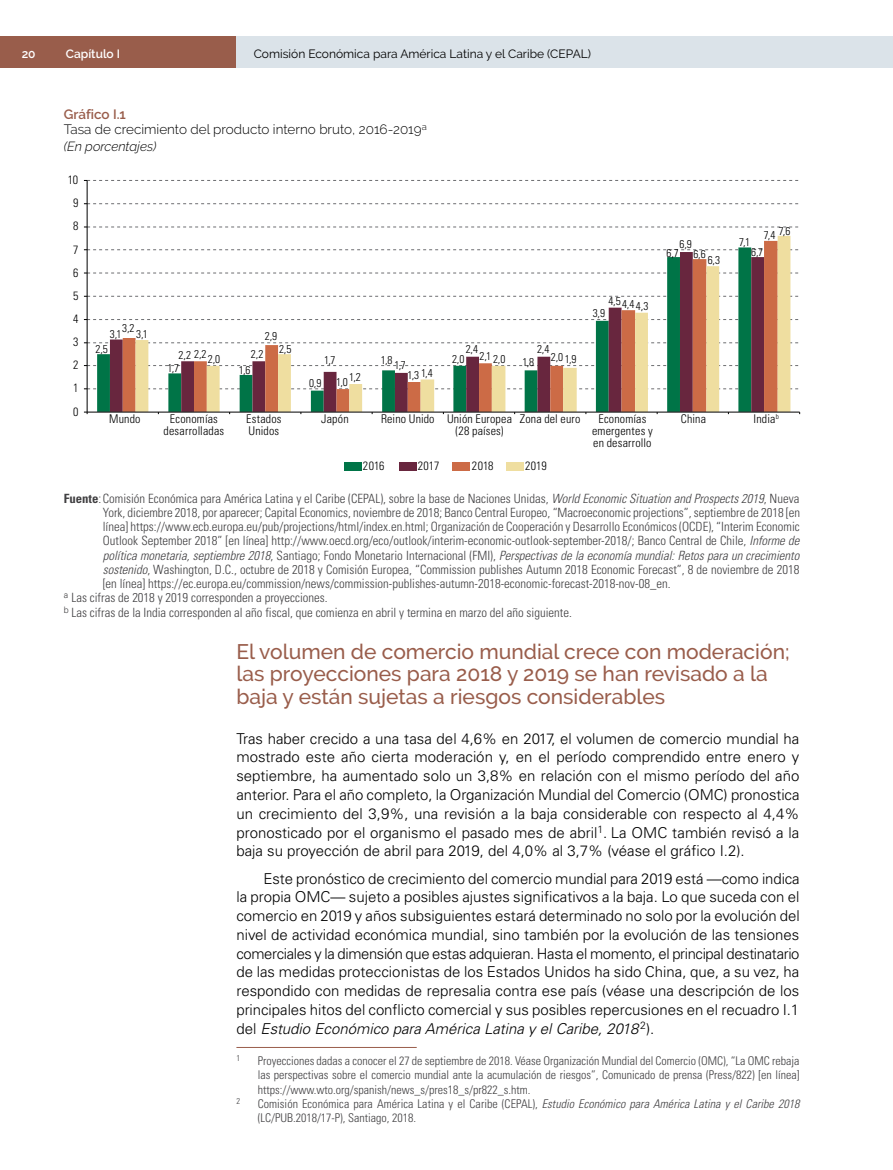
<style>
.page{position:relative;width:893px;height:1170px;background:#fff}
.page>*{position:absolute;margin:0;border:0;box-sizing:border-box;transform-origin:0 0}
.t1{font:500 21px/22.5px "Raleway";color:#995d4b}
.t2{font:300 15px/18.8px "Univers LT Std";letter-spacing:-.005em;color:#000;text-align:justify}
.t3{font:300 13.5px/15px "Raleway";color:#000}
.t4{font:italic 300 13.2px "Raleway";color:#000}
.t5{font:300 condensed 12.75px "Univers LT Std";color:#414042}
.t6{font:italic 300 condensed 12.75px "Univers LT Std";color:#414042}
.t7{font:300 condensed 12px/14.4px "Univers LT Std";color:#414042;text-align:justify}
.t8{font:300 condensed 12px/12px "Univers LT Std";letter-spacing:.015em;color:#000;text-align:center}
.t9{font:12px "Raleway";color:#000}
.t10{font:600 12px "Raleway";color:#fff}
.t11{font:300 condensed 11.25px "Univers LT Std";color:#000}
.t12{font:300 condensed 8.4px "Univers LT Std";color:#414042}
.s1{font-weight:600;color:#995d4b}
.s2{font-weight:700}
.s3{font-style:italic}
.s4{font-style:normal}
</style>
<div class="page">
<div style="left:0;top:36px;width:237px;height:32px;background:#995d4b"></div>
<div style="left:236px;top:36px;width:657px;height:32px;background:#dbe3e9"></div>
<hr style="left:236px;top:1046px;width:181px;height:1px;background:#995d4b">
<svg style="left:136px;top:236px;width:654px;height:175px"></svg>
<hr style="left:87px;top:180px;width:1px;height:232px;background:#000">
<svg style="left:84px;top:180px;width:715px;height:1px"></svg>
<svg style="left:84px;top:203px;width:715px;height:1px"></svg>
<svg style="left:84px;top:226px;width:715px;height:2px"></svg>
<svg style="left:84px;top:249px;width:715px;height:1px"></svg>
<svg style="left:84px;top:272px;width:715px;height:2px"></svg>
<svg style="left:84px;top:296px;width:715px;height:1px"></svg>
<svg style="left:84px;top:319px;width:715px;height:1px"></svg>
<svg style="left:84px;top:342px;width:715px;height:1px"></svg>
<svg style="left:84px;top:365px;width:715px;height:1px"></svg>
<svg style="left:84px;top:388px;width:715px;height:1px"></svg>
<hr style="left:87px;top:411px;width:713px;height:1px;background:#000">
<div style="left:345px;top:462px;width:17px;height:8px;background:#007447"></div>
<div style="left:399px;top:462px;width:17px;height:8px;background:#68263e"></div>
<div style="left:453px;top:462px;width:17px;height:8px;background:#cc6b46"></div>
<div style="left:507px;top:462px;width:17px;height:8px;background:#efdea0"></div>
<p class="t10" style="left:22px;top:47px;width:15px">20</p>
<p class="t10" style="left:66px;top:47px;width:56px">Capítulo I</p>
<p class="t9" style="left:254px;top:47px;width:339px">Comisión Económica para América Latina y el Caribe (CEPAL)</p>
<p class="t3" style="left:64px;top:107px;width:364px"><span class="s1">Gráfico I.1<br></span>Tasa de crecimiento del producto interno bruto, 2016-2019<sup>a</sup></p>
<p class="t4" style="left:64px;top:138px;width:94px">(En porcentajes)</p>
<p class="t8" style="left:68px;top:174px;width:12px">10</p>
<p class="t8" style="left:73px;top:197px;width:7px">9</p>
<p class="t8" style="left:73px;top:220px;width:7px">8</p>
<p class="t8" style="left:73px;top:243px;width:7px">7</p>
<p class="t11" style="left:680px;top:237px;width:14px">6,9</p>
<p class="t11" style="left:667px;top:246px;width:14px">6,7</p>
<p class="t11" style="left:693px;top:248px;width:14px">6,6</p>
<p class="t11" style="left:708px;top:253px;width:14px">6,3</p>
<p class="t11" style="left:779px;top:224px;width:13px">7,6</p>
<p class="t11" style="left:764px;top:228px;width:13px">7,4</p>
<p class="t11" style="left:739px;top:235px;width:12px">7,1</p>
<p class="t11" style="left:751px;top:245px;width:14px">6,7</p>
<p class="t8" style="left:73px;top:266px;width:7px">6</p>
<p class="t8" style="left:73px;top:289px;width:7px">5</p>
<p class="t8" style="left:73px;top:313px;width:7px">4</p>
<p class="t8" style="left:73px;top:336px;width:7px">3</p>
<p class="t8" style="left:73px;top:359px;width:7px">2</p>
<p class="t8" style="left:73px;top:382px;width:7px">1</p>
<p class="t11" style="left:122px;top:321px;width:14px">3,2</p>
<p class="t11" style="left:110px;top:327px;width:13px">3,1</p>
<p class="t11" style="left:136px;top:327px;width:13px">3,1</p>
<p class="t11" style="left:95px;top:342px;width:14px">2,5</p>
<p class="t11" style="left:608px;top:294px;width:14px">4,5</p>
<p class="t11" style="left:622px;top:297px;width:14px">4,4</p>
<p class="t11" style="left:636px;top:299px;width:14px">4,3</p>
<p class="t11" style="left:593px;top:306px;width:14px">3,9</p>
<p class="t11" style="left:265px;top:329px;width:14px">2,9</p>
<p class="t11" style="left:194px;top:347px;width:14px">2,2</p>
<p class="t11" style="left:179px;top:348px;width:14px">2,2</p>
<p class="t11" style="left:251px;top:347px;width:14px">2,2</p>
<p class="t11" style="left:208px;top:352px;width:14px">2,0</p>
<p class="t11" style="left:168px;top:361px;width:13px">1,7</p>
<p class="t11" style="left:239px;top:363px;width:13px">1,6</p>
<p class="t11" style="left:279px;top:342px;width:14px">2,5</p>
<p class="t11" style="left:466px;top:342px;width:14px">2,4</p>
<p class="t11" style="left:537px;top:342px;width:14px">2,4</p>
<p class="t11" style="left:480px;top:349px;width:13px">2,1</p>
<p class="t11" style="left:551px;top:350px;width:14px">2,0</p>
<p class="t11" style="left:452px;top:352px;width:14px">2,0</p>
<p class="t11" style="left:493px;top:352px;width:14px">2,0</p>
<p class="t11" style="left:565px;top:352px;width:13px">1,9</p>
<p class="t11" style="left:381px;top:353px;width:13px">1,8</p>
<p class="t11" style="left:522px;top:355px;width:13px">1,8</p>
<p class="t11" style="left:324px;top:353px;width:13px">1,7</p>
<p class="t11" style="left:394px;top:358px;width:13px">1,7</p>
<p class="t11" style="left:349px;top:370px;width:13px">1,2</p>
<p class="t11" style="left:421px;top:366px;width:13px">1,4</p>
<p class="t11" style="left:407px;top:368px;width:13px">1,3</p>
<p class="t11" style="left:336px;top:375px;width:13px">1,0</p>
<p class="t11" style="left:309px;top:376px;width:14px">0,9</p>
<p class="t8" style="left:73px;top:405px;width:7px">0</p>
<p class="t8" style="left:109px;top:413px;width:33px">Mundo</p>
<p class="t8" style="left:246px;top:413px;width:37px;text-align:left">Estados<br>Unidos</p>
<p class="t8" style="left:321px;top:413px;width:29px">Japón</p>
<p class="t8" style="left:447px;top:413px;width:67px">Unión Europea (28 países)</p>
<p class="t8" style="left:520px;top:413px;width:62px">Zona del euro</p>
<p class="t8" style="left:681px;top:413px;width:27px">China</p>
<p class="t8" style="left:754px;top:413px;width:27px">India<sup>b</sup></p>
<p class="t8" style="left:363px;top:460px;width:23px">2016</p>
<p class="t8" style="left:418px;top:460px;width:23px">2017</p>
<p class="t8" style="left:472px;top:460px;width:23px">2018</p>
<p class="t8" style="left:525px;top:460px;width:23px">2019</p>
<p class="t8" style="left:164px;top:413px;width:62px">Economías desarrolladas</p>
<p class="t8" style="left:381px;top:413px;width:55px">Reino Unido</p>
<p class="t8" style="left:592px;top:413px;width:62px">Economías emergentes y en desarrollo</p>
<p class="t5" style="left:64px;top:490px;width:737px"><span class="s2">Fuente</span>:Comisión Económica para América Latina y el Caribe (CEPAL), sobre la base de Naciones Unidas, <span class="s3">World Economic Situation and Prospects 2019</span>, Nueva</p>
<p class="t5" style="left:103px;top:504px;width:699px">York, diciembre 2018, por aparecer; Capital Economics, noviembre de 2018; Banco Central Europeo, “Macroeconomic projections”, septiembre de 2018 [en</p>
<p class="t5" style="left:103px;top:519px;width:699px">línea] https://www.ecb.europa.eu/pub/projections/html/index.en.html; Organización de Cooperación y Desarrollo Económicos (OCDE), “Interim Economic</p>
<p class="t5" style="left:103px;top:533px;width:698px">Outlook September 2018” [en línea] http://www.oecd.org/eco/outlook/interim-economic-outlook-september-2018/; Banco Central de Chile, <span class="s3">Informe de</span></p>
<p class="t6" style="left:103px;top:547px;width:698px">política monetaria, septiembre 2018<span class="s4">, Santiago; Fondo Monetario Internacional (FMI),</span> Perspectivas de la economía mundial: Retos para un crecimiento</p>
<p class="t5" style="left:103px;top:561px;width:698px"><span class="s3">sostenido</span>, Washington, D.C., octubre de 2018 y Comisión Europea, “Commission publishes Autumn 2018 Economic Forecast”, 8 de noviembre de 2018</p>
<p class="t5" style="left:103px;top:576px;width:569px">[en línea] https://ec.europa.eu/commission/news/commission-publishes-autumn-2018-economic-forecast-2018-nov-08_en.</p>
<p class="t5" style="left:64px;top:590px;width:265px"><sup>a</sup> Las cifras de 2018 y 2019 corresponden a proyecciones.</p>
<p class="t5" style="left:64px;top:604px;width:510px"><sup>b</sup> Las cifras de la India corresponden al año fiscal, que comienza en abril y termina en marzo del año siguiente.</p>
<h1 class="t1" style="left:236px;top:640px;width:555px">El volumen de comercio mundial crece con moderación; las proyecciones para 2018 y 2019 se han revisado a la baja y están sujetas a riesgos considerables</h1>
<p class="t2" style="left:236px;top:729px;width:565px">Tras haber crecido a una tasa del 4,6% en 2017, el volumen de comercio mundial ha mostrado este año cierta moderación y, en el período comprendido entre enero y septiembre, ha aumentado solo un 3,8% en relación con el mismo período del año anterior. Para el año completo, la Organización Mundial del Comercio (OMC) pronostica un crecimiento del 3,9%, una revisión a la baja considerable con respecto al 4,4% pronosticado por el organismo el pasado mes de abril<sup>1</sup>. La OMC también revisó a la baja su proyección de abril para 2019, del 4,0% al 3,7% (véase el gráfico I.2).</p>
<p class="t2" style="left:236px;top:868px;width:565px;text-indent:27px">Este pronóstico de crecimiento del comercio mundial para 2019 está —como indica la propia OMC— sujeto a posibles ajustes significativos a la baja. Lo que suceda con el comercio en 2019 y años subsiguientes estará determinado no solo por la evolución del nivel de actividad económica mundial, sino también por la evolución de las tensiones comerciales y la dimensión que estas adquieran. Hasta el momento, el principal destinatario de las medidas proteccionistas de los Estados Unidos ha sido China, que, a su vez, ha respondido con medidas de represalia contra ese país (véase una descripción de los principales hitos del conflicto comercial y sus posibles repercusiones en el recuadro I.1 del <span class="s3">Estudio Económico para América Latina y el Caribe, 2018</span> <sup>2</sup>).</p>
<p class="t12" style="left:236px;top:1052px;width:5px">1</p>
<p class="t7" style="left:258px;top:1053px;width:543px">Proyecciones dadas a conocer el 27 de septiembre de 2018. Véase Organización Mundial del Comercio (OMC), “La OMC rebaja las perspectivas sobre el comercio mundial ante la acumulación de riesgos”, Comunicado de prensa (Press/822) [en línea] https://www.wto.org/spanish/news_s/pres18_s/pr822_s.htm.</p>
<p class="t12" style="left:236px;top:1095px;width:5px">2</p>
<p class="t7" style="left:258px;top:1096px;width:543px">Comisión Económica para América Latina y el Caribe (CEPAL), <span class="s3">Estudio Económico para América Latina y el Caribe 2018 </span>(LC/PUB.2018/17-P), Santiago, 2018.</p>
</div>
